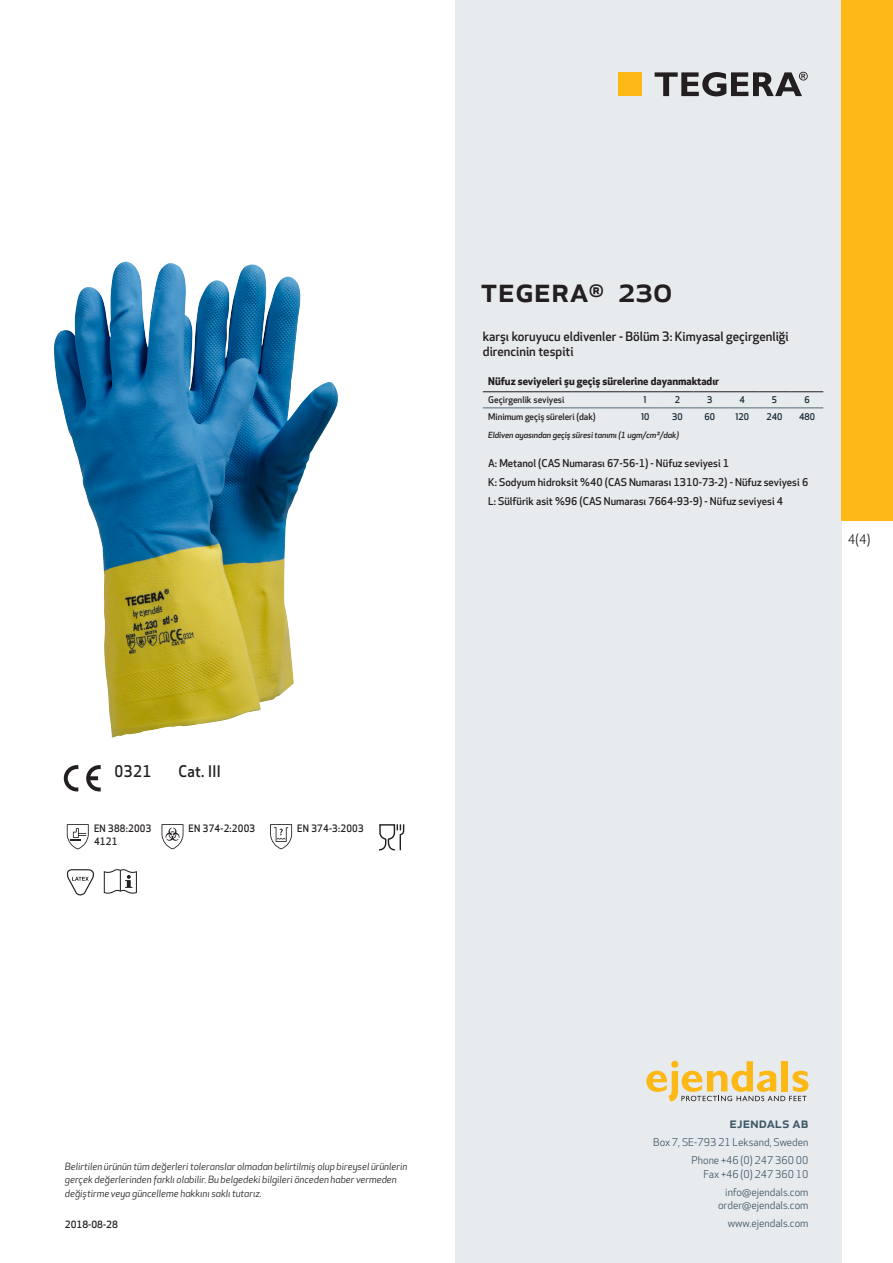
<style>
.page{position:relative;width:893px;height:1263px;background:#fff}
.page>*{position:absolute;margin:0;border:0;box-sizing:border-box;transform-origin:0 0}
.prodname{font:500 34.5px "Apex New";color:#231f20}
.Artikel{font:500 15.6px "Apex New";letter-spacing:.025em;color:#231f20;scale:.95 1}
.t1{font:500 15px "Apex New";color:#405968}
.t2{font:12.75px "Apex New";color:#231f20}
.Compliance_body{font:500 12.6px/15px "Apex New";color:#231f20}
.Artikel-2{font:500 10.5px/19.2px "Apex New";color:#231f20}
.t3{font:10.5px/18px "Apex New";color:#405968;text-align:right}
.Artikel-3{font:700 10.5px "Apex New";color:#231f20}
.Artikel-4{font:500 10.05px/13.2px "Apex New";letter-spacing:.025em;color:#231f20;scale:.95 1}
.t4{font:italic 9.75px/13.5px "Apex New";color:#231f20}
.t5{font:500 9.75px "Apex New";color:#231f20}
.Artikel-5{font:500 9px "Apex New";letter-spacing:-.01em;color:#231f20}
.Artikel-6{font:500 9px "Apex New";color:#122632}
.Artikel-7{font:italic 500 8.25px "Apex New";letter-spacing:-.01em;color:#231f20}
</style>
<div class="page">
<div style="left:455px;top:0;width:387px;height:1263px;background:#e8ebee"></div>
<svg style="left:646px;top:1061px;width:162px;height:40px"></svg>
<div style="left:618px;top:72px;width:24px;height:24px;background:#fcb814"></div>
<svg style="left:655px;top:72px;width:153px;height:24px"></svg>
<svg style="left:86px;top:765px;width:15px;height:26px"></svg>
<svg style="left:64px;top:765px;width:14px;height:26px"></svg>
<svg style="left:67px;top:824px;width:22px;height:25px"></svg>
<svg style="left:162px;top:824px;width:21px;height:25px"></svg>
<svg style="left:270px;top:824px;width:22px;height:25px"></svg>
<svg style="left:379px;top:824px;width:25px;height:26px"></svg>
<svg style="left:67px;top:869px;width:27px;height:26px"></svg>
<svg style="left:104px;top:869px;width:33px;height:25px"></svg>
<hr style="left:483px;top:407px;width:146px;height:1px;background:#556975">
<hr style="left:629px;top:407px;width:32px;height:1px;background:#556975">
<hr style="left:661px;top:407px;width:33px;height:1px;background:#556975">
<hr style="left:694px;top:407px;width:32px;height:1px;background:#556975">
<hr style="left:726px;top:407px;width:32px;height:1px;background:#556975">
<hr style="left:758px;top:407px;width:33px;height:1px;background:#556975">
<hr style="left:791px;top:407px;width:32px;height:1px;background:#556975">
<hr style="left:483px;top:391px;width:146px;height:1px;background:#231f20">
<hr style="left:629px;top:391px;width:32px;height:1px;background:#231f20">
<hr style="left:661px;top:391px;width:33px;height:1px;background:#231f20">
<hr style="left:694px;top:391px;width:32px;height:1px;background:#231f20">
<hr style="left:726px;top:391px;width:32px;height:1px;background:#231f20">
<hr style="left:758px;top:391px;width:33px;height:1px;background:#231f20">
<hr style="left:791px;top:391px;width:32px;height:1px;background:#231f20">
<div style="left:842px;top:0;width:51px;height:520px;background:#fcb814"></div>
<img style="left:54px;top:263px;width:260px;height:475px">
<p class="Artikel" style="left:115px;top:761px;width:40px">0321</p>
<p class="Artikel" style="left:178px;top:761px;width:46px">Cat. III</p>
<p class="Artikel-4" style="left:94px;top:821px;width:62px">EN 388:2003<br>4121</p>
<p class="Artikel-4" style="left:189px;top:821px;width:72px">EN 374-2:2003</p>
<p class="Artikel-4" style="left:297px;top:821px;width:72px">EN 374-3:2003</p>
<p class="prodname" style="left:480px;top:266px;width:194px">TEGERA<sup>®</sup> 230</p>
<p class="Compliance_body" style="left:483px;top:329px;width:307px">karşı koruyucu eldivenler - Bölüm 3: Kimyasal geçirgenliği direncinin tespiti</p>
<p class="Artikel-3" style="left:488px;top:374px;width:232px">Nüfuz seviyeleri şu geçiş sürelerine dayanmaktadır</p>
<p class="Artikel-5" style="left:488px;top:394px;width:78px">Geçirgenlik seviyesi</p>
<p class="Artikel-6" style="left:644px;top:394px;width:5px">1</p>
<p class="Artikel-6" style="left:675px;top:394px;width:7px">2</p>
<p class="Artikel-6" style="left:707px;top:394px;width:7px">3</p>
<p class="Artikel-6" style="left:739px;top:394px;width:7px">4</p>
<p class="Artikel-6" style="left:772px;top:394px;width:7px">5</p>
<p class="Artikel-6" style="left:804px;top:394px;width:7px">6</p>
<p class="Artikel-5" style="left:488px;top:411px;width:109px">Minimum geçiş süreleri (dak)</p>
<p class="Artikel-6" style="left:641px;top:411px;width:10px">10</p>
<p class="Artikel-6" style="left:672px;top:411px;width:12px">30</p>
<p class="Artikel-6" style="left:704px;top:411px;width:12px">60</p>
<p class="Artikel-6" style="left:735px;top:411px;width:15px">120</p>
<p class="Artikel-6" style="left:766px;top:411px;width:17px">240</p>
<p class="Artikel-6" style="left:799px;top:411px;width:17px">480</p>
<p class="Artikel-7" style="left:488px;top:429px;width:192px">Eldiven ayasından geçiş süresi tanımı (1 ugm/cm²/dak)</p>
<p class="Artikel-2" style="left:488px;top:453px;width:322px">A: Metanol (CAS Numarası 67-56-1) - Nüfuz seviyesi 1<br>K: Sodyum hidroksit %40 (CAS Numarası 1310-73-2) - Nüfuz seviyesi 6<br>L: Sülfürik asit %96 (CAS Numarası 7664-93-9) - Nüfuz seviyesi 4</p>
<h3 class="t2" style="left:848px;top:531px;width:24px">4(4)</h3>
<p class="t4" style="left:65px;top:1159px;width:344px">Belirtilen ürünün tüm değerleri toleranslar olmadan belirtilmiş olup bireysel ürünlerin gerçek değerlerinden farklı olabilir. Bu belgedeki bilgileri önceden haber vermeden değiştirme veya güncelleme hakkını saklı tutarız.</p>
<p class="t5" style="left:65px;top:1218px;width:54px">2018-08-28</p>
<h3 class="t1" style="left:729px;top:1113px;width:80px">ejendals ab</h3>
<p class="t3" style="left:653px;top:1133px;width:157px">Box 7, SE-793 21 Leksand, Sweden<br>Phone +46 (0) 247 360 00</p>
<p class="t3" style="left:703px;top:1165px;width:107px">Fax +46 (0) 247 360 10 info@ejendals.com</p>
<p class="t3" style="left:718px;top:1196px;width:92px">order@ejendals.com</p>
<p class="t3" style="left:728px;top:1215px;width:82px">www.ejendals.com</p>
</div>
